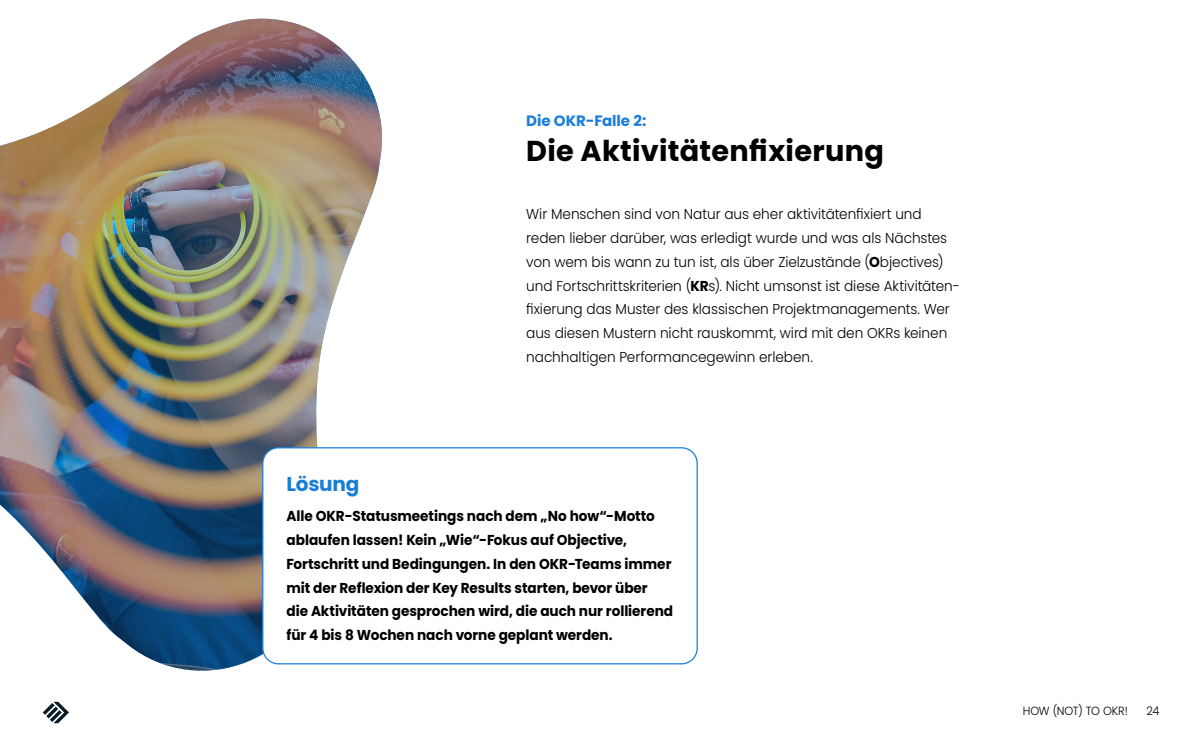
<style>
.page{position:relative;width:1200px;height:750px;background:#fff}
.page>*{position:absolute;margin:0;border:0;box-sizing:border-box;transform-origin:0 0}
.t1{font:700 28.75px "Poppins";letter-spacing:.01em;color:#000}
.t2{font:700 20px "Poppins";letter-spacing:-.01em;color:#197ed8}
.t3{font:700 15px "Poppins";letter-spacing:-.005em;color:#197ed8}
.t4{font:300 14.38px/23.8px "Poppins";letter-spacing:-.005em;color:#000;scale:.95 1}
.t5{font:700 14.38px/23.8px "Poppins";letter-spacing:-.005em;color:#000;scale:.95 1}
.t6{font:300 11.88px "Poppins";letter-spacing:-.015em;color:#000;scale:.95 1}
.s1{font-weight:700}
</style>
<div class="page">
<svg style="left:43px;top:702px;width:26px;height:21px"></svg>
<img style="left:0;top:19px;width:392px;height:683px">
<div style="left:263px;top:448px;width:434px;height:216px;background:#fff;border-radius:16px"></div>
<div style="left:262px;top:447px;width:436px;height:217px;border:1px solid #197ed8;border-radius:16px"></div>
<p class="t3" style="left:526px;top:112px;width:122px">Die OKR-Falle 2:</p>
<h1 class="t1" style="left:526px;top:135px;width:359px">Die Aktivitätenfixierung</h1>
<p class="t4" style="left:526px;top:203px;width:458px">Wir Menschen sind von Natur aus eher aktivitätenfixiert und reden lieber darüber, was erledigt wurde und was als Nächstes von wem bis wann zu tun ist, als über Zielzustände (<span class="s1">O</span>bjectives) und Fortschrittskriterien (<span class="s1">KR</span>s). Nicht umsonst ist diese Aktivitäten&shy;fixierung das Muster des klassischen Projektmanagements. Wer aus diesen Mustern nicht rauskommt, wird mit den OKRs keinen nachhaltigen Performancegewinn erleben.</p>
<h2 class="t2" style="left:287px;top:473px;width:74px">Lösung</h2>
<p class="t5" style="left:287px;top:504px;width:409px">Alle OKR-Statusmeetings nach dem „No how“-Motto ablaufen lassen! Kein „Wie“-Fokus auf Objective, Fortschritt und Bedingungen. In den OKR-Teams immer mit der Reflexion der Key Results starten, bevor über<br>die Aktivitäten gesprochen wird, die auch nur rollierend für 4 bis 8 Wochen nach vorne geplant werden.</p>
<p class="t6" style="left:1023px;top:704px;width:112px">HOW (NOT) TO OKR!</p>
<p class="t6" style="left:1146px;top:704px;width:15px">24</p>
</div>
